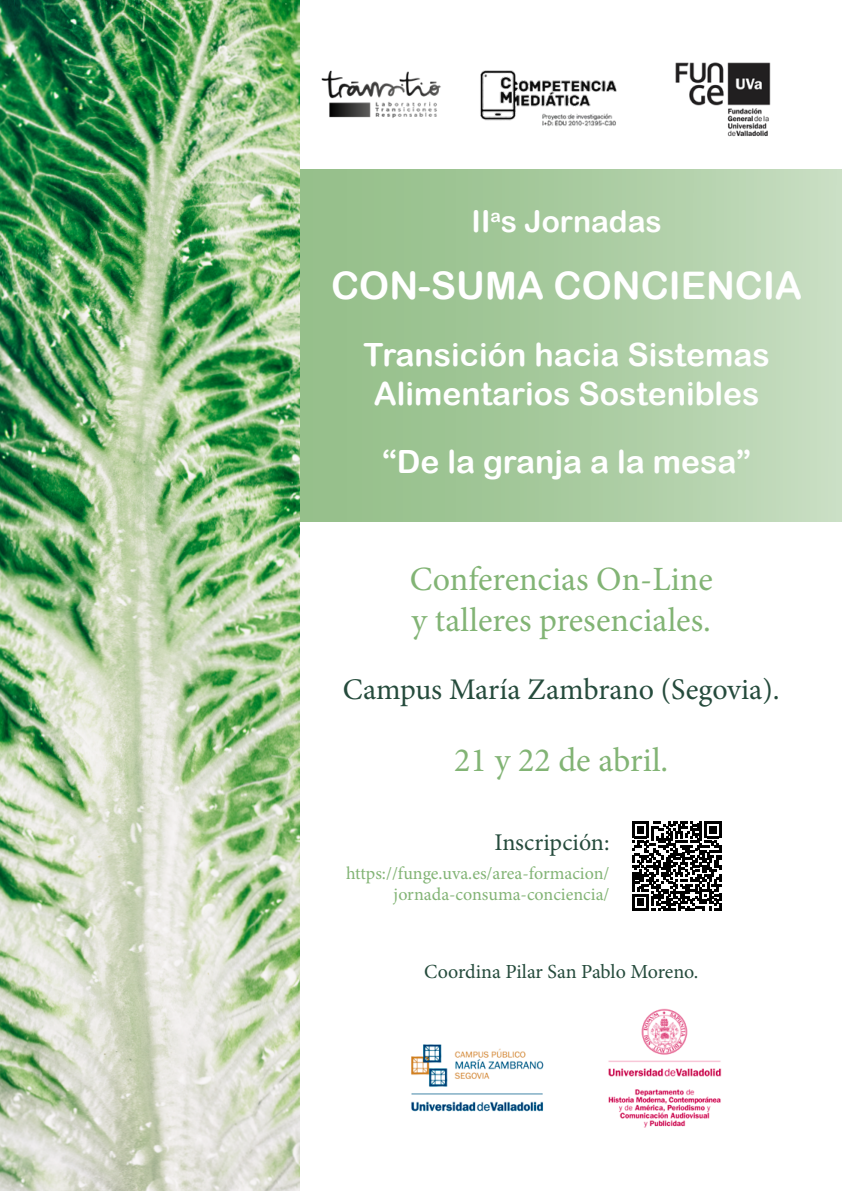
<style>
.page{position:relative;width:842px;height:1191px;background:#fff}
.page>*{position:absolute;margin:0;border:0;box-sizing:border-box;transform-origin:0 0}
.t1{font:38px "Arial Rounded MT Bold";color:#fff}
.t2{font:34px/40.8px "Minion Pro";color:#82b475}
.t3{font:32px/39px "Arial Rounded MT Bold";color:#fff;text-align:center}
.t4{font:30px "Minion Pro";letter-spacing:-.005em;color:#254b3c}
.t5{font:30px "Arial Rounded MT Bold";color:#fff}
.t6{font:24px "Minion Pro";color:#254b3c}
.t7{font:20px "Minion Pro";letter-spacing:-.005em;color:#254b3c}
.t8{font:18px/21px "Minion Pro";color:#82b475;text-align:right}
</style>
<div class="page">
<div style="left:292px;top:170px;width:550px;height:352px;background:linear-gradient(to right,#8fbc83,#c5dcbf)"></div>
<img style="left:0;top:0;width:299px;height:1191px">
<img style="left:321px;top:70px;width:120px;height:48px">
<img style="left:675px;top:62px;width:96px;height:75px">
<svg style="left:632px;top:821px;width:89px;height:89px"></svg>
<img style="left:608px;top:1008px;width:114px;height:120px">
<img style="left:411px;top:1044px;width:133px;height:68px">
<img style="left:480px;top:70px;width:137px;height:56px">
<p class="t5" style="left:472px;top:203px;width:192px">II<sup>a</sup>s Jornadas</p>
<p class="t1" style="left:331px;top:263px;width:473px">CON-SUMA CONCIENCIA</p>
<p class="t3" style="left:364px;top:335px;width:408px">Transición hacia Sistemas<br>Alimentarios Sostenibles</p>
<p class="t3" style="left:382px;top:441px;width:370px">“De la granja a la mesa”</p>
<p class="t2" style="left:410px;top:559px;width:305px">Conferencias On-Line y talleres presenciales.</p>
<p class="t4" style="left:343px;top:669px;width:438px">Campus María Zambrano (Segovia).</p>
<p class="t2" style="left:454px;top:740px;width:215px">21 y 22 de abril.</p>
<p class="t6" style="left:495px;top:825px;width:117px">Inscripción:</p>
<p class="t8" style="left:346px;top:863px;width:265px">https://funge.uva.es/area-formacion/ jornada-consuma-conciencia/</p>
<p class="t7" style="left:424px;top:958px;width:276px">Coordina Pilar San Pablo Moreno.</p>
</div>
